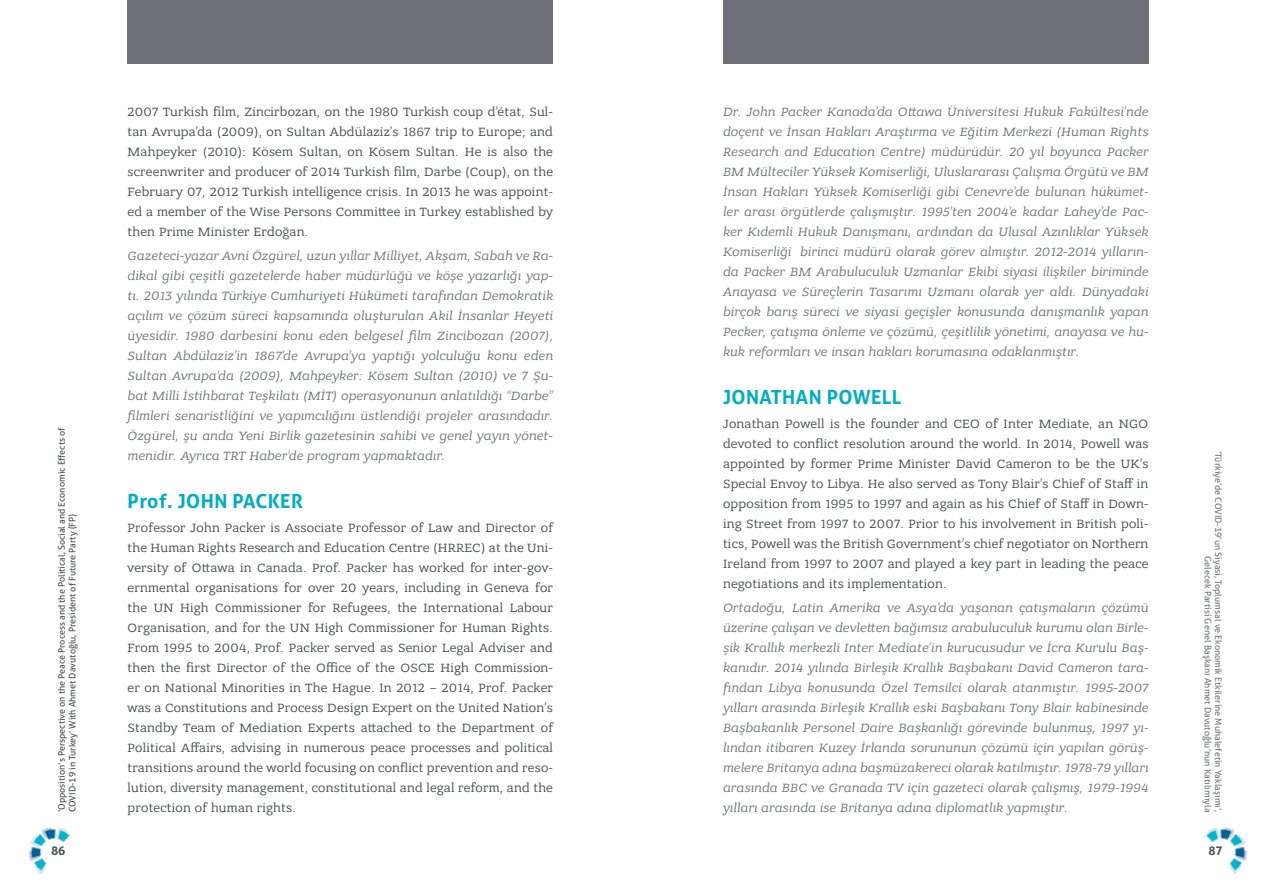
<style>
.page{position:relative;width:1276px;height:893px;background:#fff}
.page>*{position:absolute;margin:0;border:0;box-sizing:border-box;transform-origin:0 0}
.t1{font:700 19.5px "Aller";letter-spacing:.02em;color:#00aec3}
.t2{font:italic 12.75px/20px "Bandera Pro";letter-spacing:.02em;color:#6e777c;text-align:justify}
.t3{font:12.75px/20px "Bandera Pro";letter-spacing:.02em;color:#485156;text-align:justify}
.t4{font:700 12px "Aller";color:#485156}
.t5{font:9px/10.5px "Aller";color:#485156}
.t6{font:9px/10.5px "Aller";color:#6e777c;text-align:right}
</style>
<div class="page">
<img style="left:29px;top:827px;width:42px;height:47px">
<img style="left:1205px;top:827px;width:42px;height:47px">
<div style="left:128px;top:0;width:425px;height:64px;background:#6f707a"></div>
<div style="left:723px;top:0;width:425px;height:64px;background:#6f707a"></div>
<p class="t5" style="left:56px;top:812px;width:386px;rotate:-90deg">‘Opposition’s Perspective on the Peace Process and the Political, Social and Economic Effects of<br>COVID-19 in Turkey’ With Ahmet Davutoğlu, President of Future Party (FP)</p>
<p class="t3" style="left:128px;top:102px;width:427px">2007 Turkish film, Zincirbozan, on the 1980 Turkish coup d’état, Sul&shy;tan Avrupa’da (2009), on Sultan Abdülaziz’s 1867 trip to Europe; and Mahpeyker (2010): Kösem Sultan, on Kösem Sultan. He is also the screenwriter and producer of 2014 Turkish film, Darbe (Coup), on the February 07, 2012 Turkish intelligence crisis. In 2013 he was appoint&shy;ed a member of the Wise Persons Committee in Turkey established by then Prime Minister Erdoğan.</p>
<p class="t2" style="left:128px;top:246px;width:427px">Gazeteci-yazar Avni Özgürel, uzun yıllar Milliyet, Akşam, Sabah ve Ra&shy;dikal gibi çeşitli gazetelerde haber müdürlüğü ve köşe yazarlığı yap&shy;tı. 2013 yılında Türkiye Cumhuriyeti Hükümeti tarafından Demokratik açılım ve çözüm süreci kapsamında oluşturulan Akil İnsanlar Heyeti üyesidir. 1980 darbesini konu eden belgesel film Zincibozan (2007), Sultan Abdülaziz’in 1867’de Avrupa’ya yaptığı yolculuğu konu eden Sultan Avrupa’da (2009), Mahpeyker: Kösem Sultan (2010) ve 7 Şu&shy;bat Milli İstihbarat Teşkilatı (MİT) operasyonunun anlatıldığı “Darbe” filmleri senaristliğini ve yapımcılığını üstlendiği projeler arasındadır.<br>Özgürel, şu anda Yeni Birlik gazetesinin sahibi ve genel yayın yönet&shy;menidir. Ayrıca TRT Haber’de program yapmaktadır.</p>
<h1 class="t1" style="left:128px;top:489px;width:177px">Prof. JOHN PACKER</h1>
<p class="t3" style="left:128px;top:518px;width:427px">Professor John Packer is Associate Professor of Law and Director of the Human Rights Research and Education Centre (HRREC) at the Uni&shy;versity of Ottawa in Canada. Prof. Packer has worked for inter-gov&shy;ernmental organisations for over 20 years, including in Geneva for the UN High Commissioner for Refugees, the International Labour Organisation, and for the UN High Commissioner for Human Rights.<br>From 1995 to 2004, Prof. Packer served as Senior Legal Adviser and then the first Director of the Office of the OSCE High Commission&shy;er on National Minorities in The Hague. In 2012 – 2014, Prof. Packer was a Constitutions and Process Design Expert on the United Nation’s Standby Team of Mediation Experts attached to the Department of Political Affairs, advising in numerous peace processes and political transitions around the world focusing on conflict prevention and reso&shy;lution, diversity management, constitutional and legal reform, and the protection of human rights.</p>
<p class="t2" style="left:723px;top:102px;width:427px">Dr. John Packer Kanada’da Ottawa Üniversitesi Hukuk Fakültesi’nde doçent ve İnsan Hakları Araştırma ve Eğitim Merkezi (Human Rights Research and Education Centre) müdürüdür. 20 yıl boyunca Packer BM Mülteciler Yüksek Komiserliği, Uluslararası Çalışma Örgütü ve BM İnsan Hakları Yüksek Komiserliği gibi Cenevre’de bulunan hükümet&shy;ler arası örgütlerde çalışmıştır. 1995’ten 2004’e kadar Lahey’de Pac&shy;ker Kıdemli Hukuk Danışmanı, ardından da Ulusal Azınlıklar Yüksek Komiserliği birinci müdürü olarak görev almıştır. 2012-2014 yılların&shy;da Packer BM Arabuluculuk Uzmanlar Ekibi siyasi ilişkiler biriminde Anayasa ve Süreçlerin Tasarımı Uzmanı olarak yer aldı. Dünyadaki birçok barış süreci ve siyasi geçişler konusunda danışmanlık yapan Pecker, çatışma önleme ve çözümü, çeşitlilik yönetimi, anayasa ve hu&shy;kuk reformları ve insan hakları korumasına odaklanmıştır.</p>
<h1 class="t1" style="left:723px;top:385px;width:180px">JONATHAN POWELL</h1>
<p class="t3" style="left:723px;top:414px;width:427px">Jonathan Powell is the founder and CEO of Inter Mediate, an NGO devoted to conflict resolution around the world. In 2014, Powell was appointed by former Prime Minister David Cameron to be the UK’s Special Envoy to Libya. He also served as Tony Blair’s Chief of Staff in opposition from 1995 to 1997 and again as his Chief of Staff in Down&shy;ing Street from 1997 to 2007. Prior to his involvement in British poli&shy;tics, Powell was the British Government’s chief negotiator on Northern Ireland from 1997 to 2007 and played a key part in leading the peace negotiations and its implementation.</p>
<p class="t2" style="left:723px;top:598px;width:427px">Ortadoğu, Latin Amerika ve Asya’da yaşanan çatışmaların çözümü üzerine çalışan ve devletten bağımsız arabuluculuk kurumu olan Birle&shy;şik Krallık merkezli Inter Mediate’in kurucusudur ve İcra Kurulu Baş&shy;kanıdır. 2014 yılında Birleşik Krallık Başbakanı David Cameron tara&shy;fından Libya konusunda Özel Temsilci olarak atanmıştır. 1995-2007 yılları arasında Birleşik Krallık eski Başbakanı Tony Blair kabinesinde Başbakanlık Personel Daire Başkanlığı görevinde bulunmuş, 1997 yı&shy;lından itibaren Kuzey İrlanda sorununun çözümü için yapılan görüş&shy;melere Britanya adına başmüzakereci olarak katılmıştır. 1978-79 yılları arasında BBC ve Granada TV için gazeteci olarak çalışmış, 1979-1994 yılları arasında ise Britanya adına diplomatlık yapmıştır.</p>
<p class="t6" style="left:1223px;top:451px;width:363px;rotate:90deg">‘Türkiye’de COVID-19’un Siyasi, Toplumsal ve Ekonomik Etkilerine Muhalefetin Yaklaşımı’,<br>Gelecek Partisi Genel Başkanı Ahmet Davutoğlu’nun Katılımıyla</p>
<p class="t4" style="left:51px;top:843px;width:16px">86</p>
<p class="t4" style="left:1208px;top:843px;width:16px">87</p>
</div>
